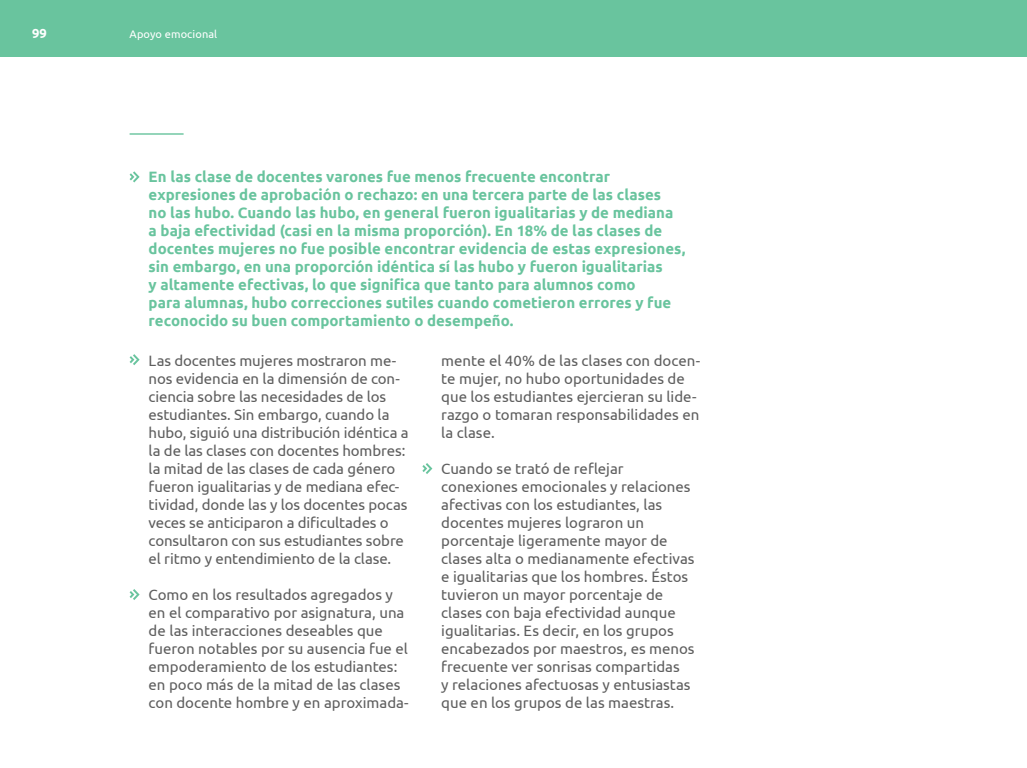
<style>
.page{position:relative;width:1027px;height:768px;background:#fff}
.page>*{position:absolute;margin:0;border:0;box-sizing:border-box;transform-origin:0 0}
.t1{font:15px/18px "Ubuntu";color:#5e5e5e}
.t2{font:700 15px/18px "Ubuntu";color:#69c49e}
.t3{font:700 13px "Ubuntu";color:#fff}
.t4{font:11px "Ubuntu";letter-spacing:.01em;color:#fff}
</style>
<div class="page">
<div style="left:0;top:0;width:1027px;height:57px;background:#69c49e"></div>
<hr style="left:130px;top:133px;width:54px;height:2px;background:#69c49e">
<svg style="left:130px;top:171px;width:10px;height:11px"></svg>
<svg style="left:130px;top:354px;width:10px;height:11px"></svg>
<svg style="left:422px;top:463px;width:10px;height:11px"></svg>
<svg style="left:130px;top:589px;width:10px;height:11px"></svg>
<p class="t3" style="left:32px;top:26px;width:16px">99</p>
<p class="t4" style="left:130px;top:27px;width:89px">Apoyo emocional</p>
<p class="t2" style="left:149px;top:167px;width:538px">En las clase de docentes varones fue menos frecuente encontrar expresiones de aprobación o rechazo: en una tercera parte de las clases<br>no las hubo. Cuando las hubo, en general fueron igualitarias y de mediana a baja efectividad (casi en la misma proporción). En 18% de las clases de docentes mujeres no fue posible encontrar evidencia de estas expresiones, sin embargo, en una proporción idéntica sí las hubo y fueron igualitarias<br>y altamente efectivas, lo que significa que tanto para alumnos como<br>para alumnas, hubo correcciones sutiles cuando cometieron errores y fue reconocido su buen comportamiento o desempeño.</p>
<p class="t1" style="left:149px;top:351px;width:262px">Las docentes mujeres mostraron me&shy;nos evidencia en la dimensión de con&shy;ciencia sobre las necesidades de los estudiantes. Sin embargo, cuando la hubo, siguió una distribución idéntica a la de las clases con docentes hombres: la mitad de las clases de cada género fueron igualitarias y de mediana efec&shy;tividad, donde las y los docentes pocas veces se anticiparon a dificultades o consultaron con sus estudiantes sobre el ritmo y entendimiento de la clase.</p>
<p class="t1" style="left:149px;top:585px;width:262px">Como en los resultados agregados y en el comparativo por asignatura, una de las interacciones deseables que fueron notables por su ausencia fue el empoderamiento de los estudiantes: en poco más de la mitad de las clases con docente hombre y en aproximada-</p>
<p class="t1" style="left:441px;top:351px;width:260px">mente el 40% de las clases con docen&shy;te mujer, no hubo oportunidades de que los estudiantes ejercieran su lide&shy;razgo o tomaran responsabilidades en la clase.</p>
<p class="t1" style="left:441px;top:459px;width:255px">Cuando se trató de reflejar conexiones emocionales y relaciones afectivas con los estudiantes, las docentes mujeres lograron un porcentaje ligeramente mayor de clases alta o medianamente efectivas e igualitarias que los hombres. Éstos tuvieron un mayor porcentaje de clases con baja efectividad aunque igualitarias. Es decir, en los grupos encabezados por maestros, es menos frecuente ver sonrisas compartidas<br>y relaciones afectuosas y entusiastas que en los grupos de las maestras.</p>
</div>
